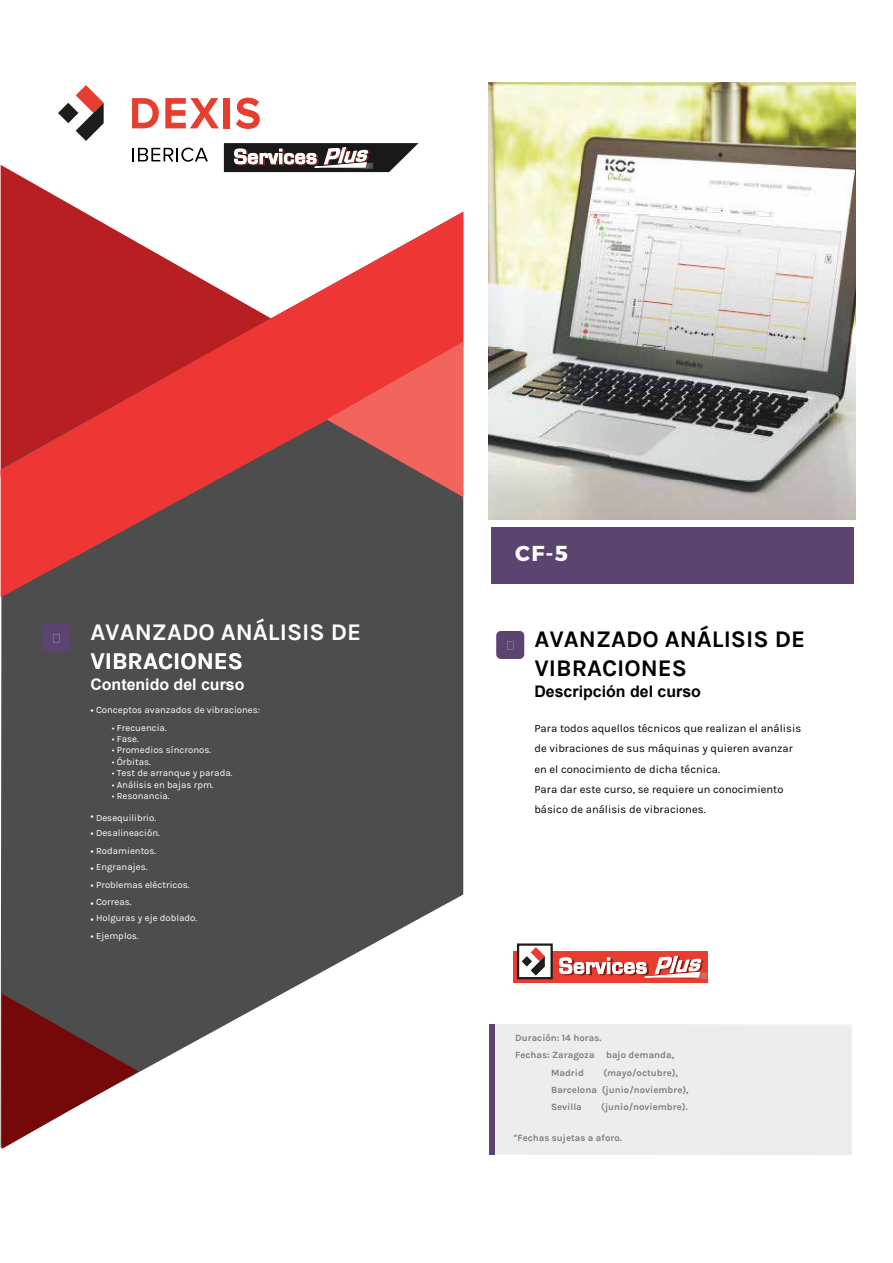
<style>
.page{position:relative;width:893px;height:1263px;background:#fff}
.page>*{position:absolute;margin:0;border:0;box-sizing:border-box;transform-origin:0 0}
.t1{font:700 23.85px/28.7px "Karla";color:#000}
.t2{font:700 23.85px/28.7px "Karla";color:#fff}
.t3{font:700 21.6px "Montserrat";color:#fff}
.t4{font:700 15.9px "Arial";color:#000}
.t5{font:700 15.9px "Arial";color:#fff}
.t6{font:11.1px/20.2px "Karla";color:#000}
.t7{font:9.6px/17.5px "Karla";color:#fff}
.t8{font:700 9.6px/17.4px "Karla";color:#7f7f7f}
.t9{font:9.6px/17.4px "Arial";color:#fff;text-align:justify}
.s1{font-family:"Arial"}
.s2{font-family:"Myriad Pro"}
</style>
<div class="page">
<svg style="left:1px;top:165px;width:274px;height:47px"></svg>
<svg style="left:1px;top:597px;width:462px;height:551px;fill:#4d4d4d"></svg>
<div style="left:491px;top:527px;width:362px;height:57px;background:#5b4470"></div>
<svg style="left:1px;top:212px;width:462px;height:385px;background:#b65050"></svg>
<svg style="left:326px;top:342px;width:137px;height:155px;background:#c7534e"></svg>
<svg style="left:2px;top:994px;width:136px;height:155px"></svg>
<svg style="left:496px;top:631px;width:28px;height:28px"></svg>
<img style="left:489px;top:83px;width:367px;height:436px">
<div style="left:513px;top:951px;width:194px;height:32px;background:#e73e30"></div>
<div style="left:517px;top:943px;width:36px;height:36px;background:#fff;border:2px solid #1d1d1b"></div>
<svg style="left:559px;top:956px;width:148px;height:23px"></svg>
<svg style="left:522px;top:947px;width:23px;height:28px"></svg>
<svg style="left:224px;top:143px;width:195px;height:29px"></svg>
<svg style="left:132px;top:98px;width:27px;height:30px"></svg>
<svg style="left:165px;top:98px;width:54px;height:30px"></svg>
<div style="left:224px;top:98px;width:6px;height:30px;background:#e73e30"></div>
<svg style="left:236px;top:98px;width:24px;height:31px"></svg>
<svg style="left:133px;top:148px;width:75px;height:14px"></svg>
<svg style="left:58px;top:85px;width:46px;height:56px"></svg>
<div style="left:495px;top:1024px;width:357px;height:131px;background:#ededed"></div>
<div style="left:489px;top:1024px;width:6px;height:130px;background:#5b4470"></div>
<svg style="left:43px;top:624px;width:28px;height:28px"></svg>
<h1 class="t2" style="left:90px;top:618px;width:272px">AVANZADO ANÁLISIS DE<br>VIBRACIONES</h1>
<h3 class="t5" style="left:90px;top:673px;width:156px">Contenido del curso</h3>
<p class="t7" style="left:90px;top:701px;width:171px"><span class="s1">•</span> Conceptos avanzados de vibraciones:</p>
<p class="t7" style="left:112px;top:719px;width:56px"><span class="s2">•</span> Frecuencia.</p>
<p class="t7" style="left:112px;top:730px;width:29px"><span class="s2">•</span> Fase.</p>
<p class="t7" style="left:112px;top:742px;width:101px"><span class="s2">•</span> Promedios síncronos.</p>
<p class="t7" style="left:112px;top:753px;width:40px"><span class="s2">•</span> Órbitas.</p>
<p class="t7" style="left:112px;top:765px;width:122px"><span class="s2">•</span> Test de arranque y parada.</p>
<p class="t7" style="left:112px;top:776px;width:103px"><span class="s2">•</span> Análisis en bajas rpm.</p>
<p class="t7" style="left:112px;top:788px;width:59px"><span class="s2">•</span> Resonancia.</p>
<p class="t7" style="left:90px;top:809px;width:67px"><span class="s1">•</span> Desequilibrio.</p>
<p class="t7" style="left:90px;top:824px;width:71px"><span class="s1">•</span> Desalineación.</p>
<p class="t7" style="left:90px;top:842px;width:67px"><span class="s1">•</span> Rodamientos.</p>
<p class="t9" style="left:90px;top:860px;width:5px">• • •</p>
<p class="t9" style="left:90px;top:911px;width:5px">• •</p>
<p class="t7" style="left:96px;top:858px;width:95px">Engranajes.<br>Problemas eléctricos.<br>Correas.</p>
<p class="t7" style="left:96px;top:909px;width:103px">Holguras y eje doblado.<br>Ejemplos.</p>
<h2 class="t3" style="left:515px;top:536px;width:54px">CF-5</h2>
<h1 class="t1" style="left:534px;top:625px;width:272px">AVANZADO ANÁLISIS DE<br>VIBRACIONES</h1>
<h3 class="t4" style="left:534px;top:681px;width:168px">Descripción del curso</h3>
<p class="t6" style="left:534px;top:718px;width:268px">Para todos aquellos técnicos que realizan el análisis de vibraciones de sus máquinas y quieren avanzar en el conocimiento de dicha técnica.<br>Para dar este curso, se requiere un conocimiento básico de análisis de vibraciones.</p>
<p class="t8" style="left:515px;top:1029px;width:88px">Duración: 14 horas.</p>
<p class="t8" style="left:551px;top:1064px;width:34px">Madrid</p>
<p class="t8" style="left:515px;top:1046px;width:160px">Fechas: Zaragoza bajo demanda,</p>
<p class="t8" style="left:551px;top:1064px;width:139px;text-indent:52px">(mayo/octubre),<br>Barcelona (junio/noviembre),<br>Sevilla</p>
<p class="t8" style="left:601px;top:1098px;width:88px">(junio/noviembre).</p>
<p class="t8" style="left:513px;top:1129px;width:110px">*Fechas sujetas a aforo.</p>
</div>
